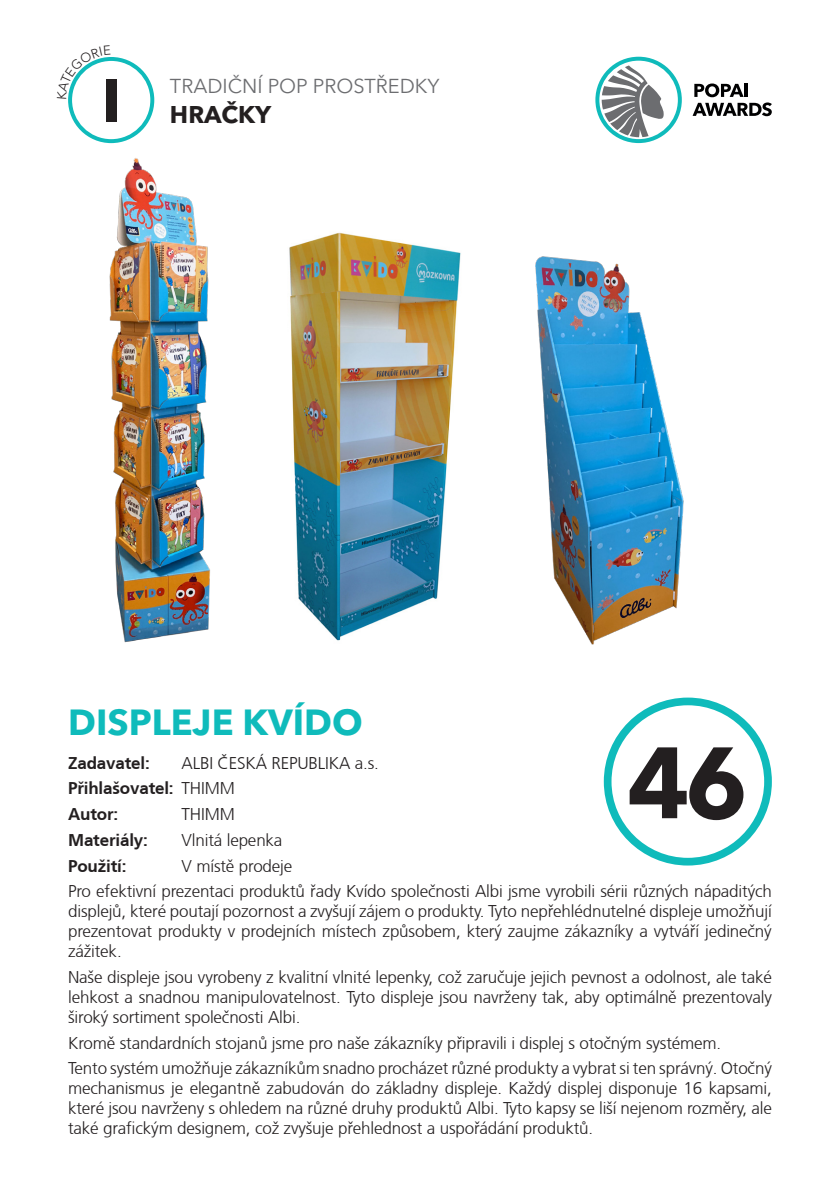
<style>
.page{position:relative;width:840px;height:1191px;background:#fff}
.page>*{position:absolute;margin:0;border:0;box-sizing:border-box;transform-origin:0 0}
.t1{font:700 100px "Avenir Next LT Pro";color:#231f20}
.t2{font:700 60px "Avenir Next LT Pro";color:#231f20}
.Titulek{font:700 36px "Avenir Next LT Pro";color:#0fbbbb}
.t3{font:700 24px "Avenir Next LT Pro";color:#231f20}
.t4{font:20px "Avenir Next LT Pro";color:#6c6d70}
.Základní_text{font:300 17px/20px "Frutiger CE";letter-spacing:-.01em;color:#231f20;text-align:justify}
.Základní_text-2{font:700 17px "Frutiger CE";letter-spacing:-.01em;color:#231f20}
.s1{font-weight:300}
</style>
<div class="page">
<svg style="left:692px;top:83px;width:79px;height:33px"></svg>
<svg style="left:595px;top:57px;width:86px;height:86px"></svg>
<svg style="left:603px;top:697px;width:168px;height:168px"></svg>
<img style="left:289px;top:232px;width:172px;height:409px">
<img style="left:535px;top:256px;width:149px;height:389px">
<img style="left:109px;top:143px;width:101px;height:500px">
<svg style="left:68px;top:57px;width:86px;height:86px"></svg>
<p class="t2" style="left:102px;top:64px;width:21px">I</p>
<p class="t4" style="left:170px;top:75px;width:271px">TRADIČNÍ POP PROSTŘEDKY</p>
<p class="t3" style="left:170px;top:100px;width:102px">HRAČKY</p>
<p class="Titulek" style="left:68px;top:700px;width:296px">DISPLEJE KVÍDO</p>
<p class="Základní_text-2" style="left:68px;top:752px;width:83px">Zadavatel:</p>
<p class="Základní_text" style="left:181px;top:752px;width:199px">ALBI ČESKÁ REPUBLIKA a.s.</p>
<p class="Základní_text-2" style="left:68px;top:778px;width:168px">Přihlašovatel: <span class="s1">THIMM</span></p>
<p class="Základní_text-2" style="left:68px;top:804px;width:52px">Autor:</p>
<p class="Základní_text" style="left:181px;top:804px;width:55px">THIMM</p>
<p class="Základní_text-2" style="left:68px;top:829px;width:81px">Materiály:</p>
<p class="Základní_text" style="left:181px;top:829px;width:102px">Vlnitá lepenka</p>
<p class="Základní_text-2" style="left:68px;top:855px;width:60px">Použití:</p>
<p class="Základní_text" style="left:181px;top:855px;width:112px">V místě prodeje</p>
<p class="Základní_text" style="left:68px;top:881px;width:705px">Pro efektivní prezentaci produktů řady Kvído společnosti Albi jsme vyrobili sérii různých nápaditých displejů, které poutají pozornost a zvyšují zájem o produkty. Tyto nepřehlédnutelné displeje umožňují prezentovat produkty v prodejních místech způsobem, který zaujme zákazníky a vytváří jedinečný zážitek.</p>
<p class="Základní_text" style="left:68px;top:966px;width:704px">Naše displeje jsou vyrobeny z kvalitní vlnité lepenky, což zaručuje jejich pevnost a odolnost, ale také lehkost a snadnou manipulovatelnost. Tyto displeje jsou navrženy tak, aby optimálně prezentovaly široký sortiment společnosti Albi.</p>
<p class="Základní_text" style="left:68px;top:1032px;width:654px">Kromě standardních stojanů jsme pro naše zákazníky připravili i displej s otočným systémem.</p>
<p class="Základní_text" style="left:68px;top:1058px;width:705px">Tento systém umožňuje zákazníkům snadno procházet různé produkty a vybrat si ten správný. Otočný mechanismus je elegantně zabudován do základny displeje. Každý displej disponuje 16 kapsami, které jsou navrženy s ohledem na různé druhy produktů Albi. Tyto kapsy se liší nejenom rozměry, ale také grafickým designem, což zvyšuje přehlednost a uspořádání produktů.</p>
<p class="t1" style="left:627px;top:722px;width:122px">46</p>
</div>
